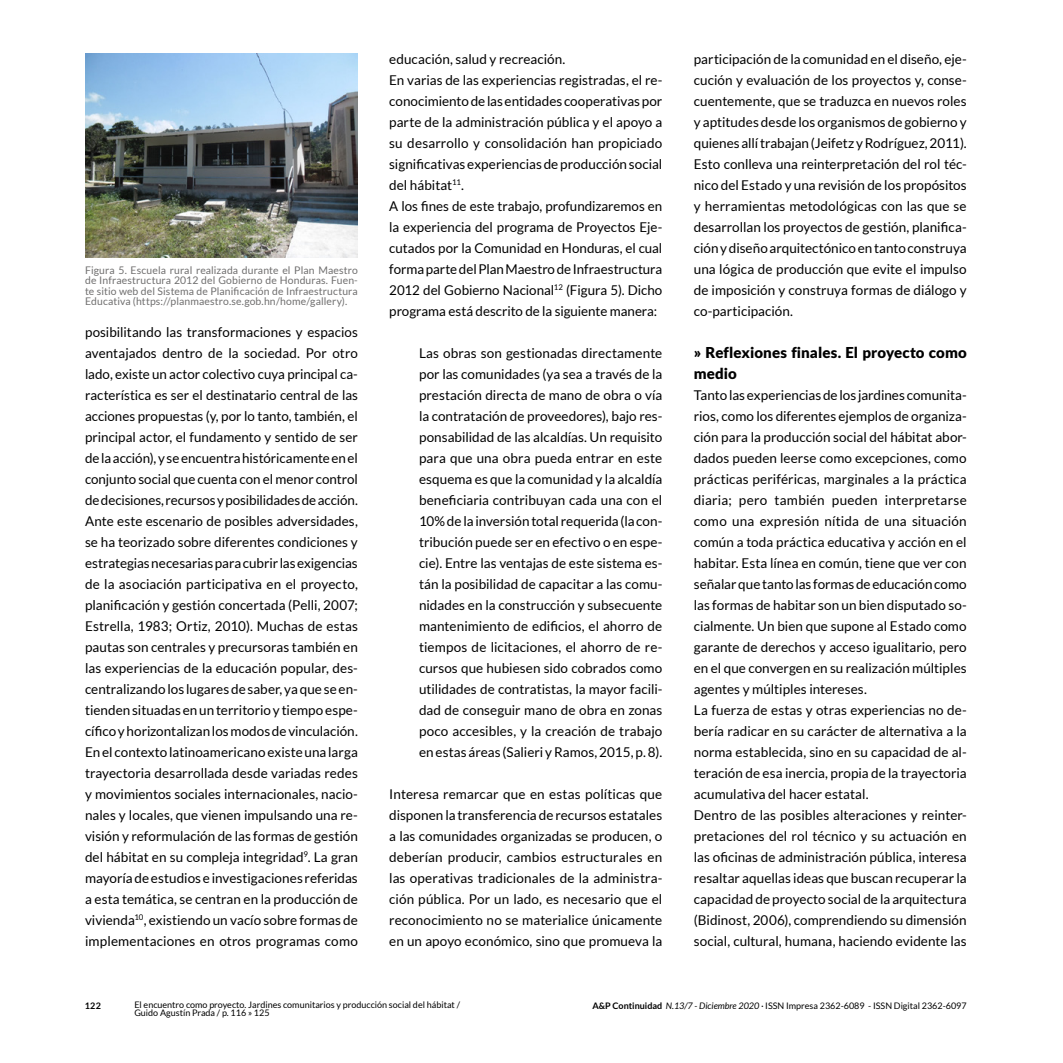
<style>
.page{position:relative;width:1063px;height:1063px;background:#fff}
.page>*{position:absolute;margin:0;border:0;box-sizing:border-box;transform-origin:0 0}
.t1{font:900 15px/21px "Lato";letter-spacing:.005em;color:#000}
.t2{font:13.5px/21px "Lato";letter-spacing:.005em;color:#000;text-align:justify}
.t3{font:10.5px/10.5px "Lato";letter-spacing:.015em;color:#706f6f;text-align:justify}
.t4{font:9px/7.5px "Lato";color:#000}
.t5{font:700 9px "Lato";color:#000}
.s1{font-weight:700}
.s2{font-style:italic}
</style>
<div class="page">
<img style="left:85px;top:53px;width:273px;height:205px">
<p class="t3" style="left:85px;top:264px;width:274px">Figura 5. Escuela rural realizada durante el Plan Maestro de Infraestructura 2012 del Gobierno de Honduras. Fuen&shy;te sitio web del Sistema de Planificación de Infraestructura Educativa (https://planmaestro.se.gob.hn/home/gallery).</p>
<p class="t2" style="left:85px;top:321px;width:274px">posibilitando las transformaciones y espacios aventajados dentro de la sociedad. Por otro lado, existe un actor colectivo cuya principal ca&shy;racterística es ser el destinatario central de las acciones propuestas (y, por lo tanto, también, el principal actor, el fundamento y sentido de ser de la acción), y se encuentra históricamente en el conjunto social que cuenta con el menor control de decisiones, recursos y posibilidades de acción.<br>Ante este escenario de posibles adversidades, se ha teorizado sobre diferentes condiciones y estrategias necesarias para cubrir las exigencias de la asociación participativa en el proyecto, planificación y gestión concertada (Pelli, 2007; Estrella, 1983; Ortiz, 2010). Muchas de estas pautas son centrales y precursoras también en las experiencias de la educación popular, des&shy;centralizando los lugares de saber, ya que se en&shy;tienden situadas en un territorio y tiempo espe&shy;cífico y horizontalizan los modos de vinculación.<br>En el contexto latinoamericano existe una larga trayectoria desarrollada desde variadas redes y movimientos sociales internacionales, nacio&shy;nales y locales, que vienen impulsando una re&shy;visión y reformulación de las formas de gestión del hábitat en su compleja integridad<sup>9</sup>. La gran mayoría de estudios e investigaciones referidas a esta temática, se centran en la producción de vivienda<sup>10</sup>, existiendo un vacío sobre formas de implementaciones en otros programas como</p>
<p class="t2" style="left:389px;top:48px;width:275px;text-align:left">educación, salud y recreación.<br>En varias de las experiencias registradas, el re&shy;conocimiento de las entidades cooperativas por parte de la administración pública y el apoyo a su desarrollo y consolidación han propiciado significativas experiencias de producción social del hábitat<sup>11</sup>.<br>A los fines de este trabajo, profundizaremos en la experiencia del programa de Proyectos Eje&shy;cutados por la Comunidad en Honduras, el cual forma parte del Plan Maestro de Infraestructura 2012 del Gobierno Nacional<sup>12</sup> (Figura 5). Dicho programa está descrito de la siguiente manera:</p>
<p class="t2" style="left:419px;top:342px;width:245px">Las obras son gestionadas directamente por las comunidades (ya sea a través de la prestación directa de mano de obra o vía la contratación de proveedores), bajo res&shy;ponsabilidad de las alcaldías. Un requisito para que una obra pueda entrar en este esquema es que la comunidad y la alcaldía beneficiaria contribuyan cada una con el 10% de la inversión total requerida (la con&shy;tribución puede ser en efectivo o en espe&shy;cie). Entre las ventajas de este sistema es&shy;tán la posibilidad de capacitar a las comu&shy;nidades en la construcción y subsecuente mantenimiento de edificios, el ahorro de tiempos de licitaciones, el ahorro de re&shy;cursos que hubiesen sido cobrados como utilidades de contratistas, la mayor facili&shy;dad de conseguir mano de obra en zonas poco accesibles, y la creación de trabajo en estas áreas (Salieri y Ramos, 2015, p. 8).</p>
<p class="t2" style="left:389px;top:783px;width:275px">Interesa remarcar que en estas políticas que disponen la transferencia de recursos estatales a las comunidades organizadas se producen, o deberían producir, cambios estructurales en las operativas tradicionales de la administra&shy;ción pública. Por un lado, es necesario que el reconocimiento no se materialice únicamente en un apoyo económico, sino que promueva la</p>
<p class="t2" style="left:694px;top:48px;width:274px">participación de la comunidad en el diseño, eje&shy;cución y evaluación de los proyectos y, conse&shy;cuentemente, que se traduzca en nuevos roles y aptitudes desde los organismos de gobierno y quienes allí trabajan (Jeifetz y Rodríguez, 2011).<br>Esto conlleva una reinterpretación del rol téc&shy;nico del Estado y una revisión de los propósitos y herramientas metodológicas con las que se desarrollan los proyectos de gestión, planifica&shy;ción y diseño arquitectónico en tanto construya una lógica de producción que evite el impulso de imposición y construya formas de diálogo y co-participación.</p>
<p class="t1" style="left:694px;top:341px;width:274px">» Reflexiones finales. El proyecto como medio</p>
<p class="t2" style="left:694px;top:384px;width:274px;text-align:left">Tanto las experiencias de los jardines comunita&shy;rios, como los diferentes ejemplos de organiza&shy;ción para la producción social del hábitat abor&shy;dados pueden leerse como excepciones, como prácticas periféricas, marginales a la práctica diaria; pero también pueden interpretarse como una expresión nítida de una situación común a toda práctica educativa y acción en el habitar. Esta línea en común, tiene que ver con señalar que tanto las formas de educación como las formas de habitar son un bien disputado so&shy;cialmente. Un bien que supone al Estado como garante de derechos y acceso igualitario, pero en el que convergen en su realización múltiples agentes y múltiples intereses.<br>La fuerza de estas y otras experiencias no de&shy;bería radicar en su carácter de alternativa a la norma establecida, sino en su capacidad de al&shy;teración de esa inercia, propia de la trayectoria acumulativa del hacer estatal.<br>Dentro de las posibles alteraciones y reinter&shy;pretaciones del rol técnico y su actuación en las oficinas de administración pública, interesa resaltar aquellas ideas que buscan recuperar la capacidad de proyecto social de la arquitectura (Bidinost, 2006), comprendiendo su dimensión social, cultural, humana, haciendo evidente las</p>
<p class="t4" style="left:134px;top:1001px;width:327px">El encuentro como proyecto. Jardines comunitarios y producción social del hábitat /<br>Guido Agustín Prada / p. 116 » 125</p>
<p class="t5" style="left:85px;top:1000px;width:18px">122</p>
<p class="t4" style="left:592px;top:1001px;width:376px"><span class="s1">A&amp;P Continuidad</span> <span class="s2">N.13/7 - Diciembre 2020 ·</span> ISSN Impresa 2362-6089 - ISSN Digital 2362-6097</p>
</div>
